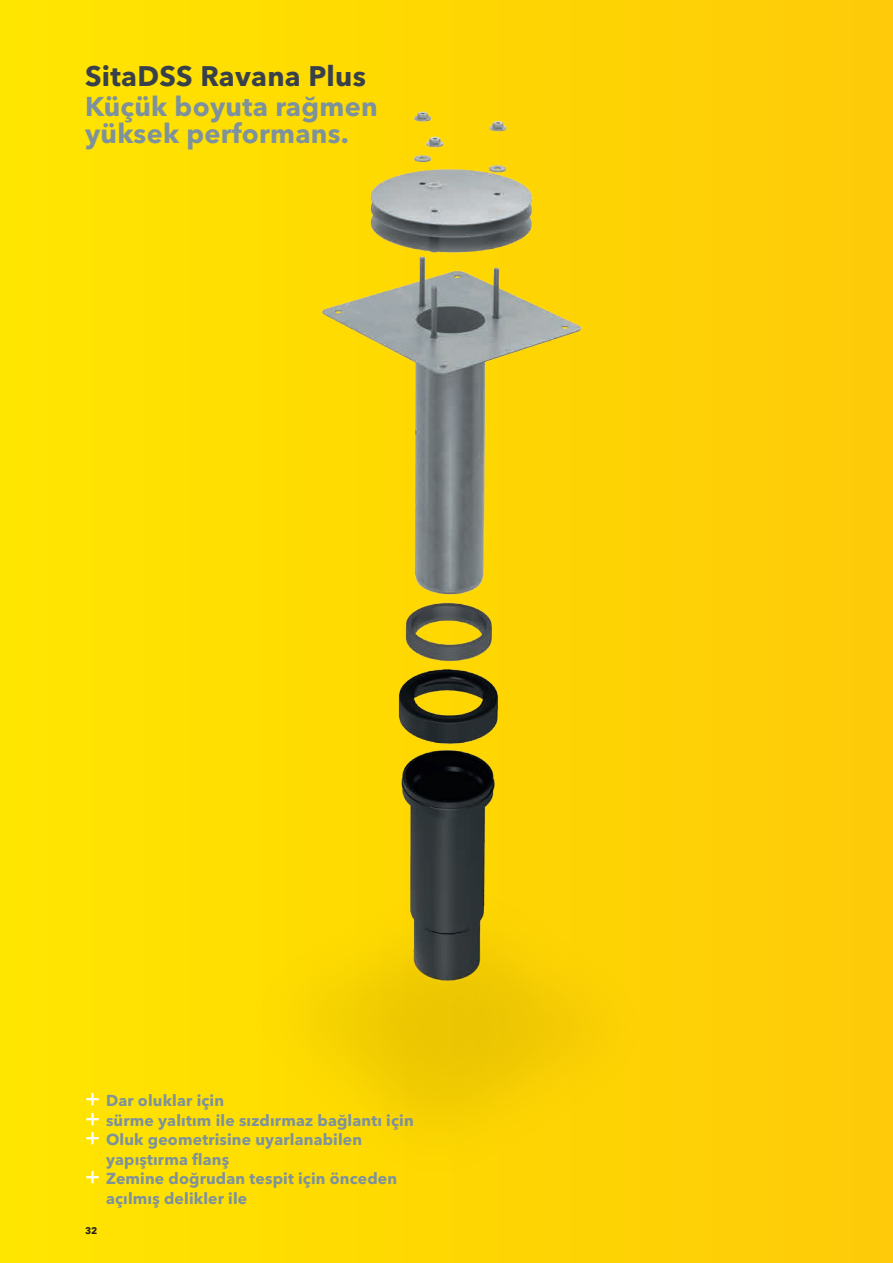
<style>
.page{position:relative;width:893px;height:1263px;background:#fff}
.page>*{position:absolute;margin:0;border:0;box-sizing:border-box;transform-origin:0 0}
.t1{font:700 28.05px "Avenir Next W1 G";letter-spacing:.01em;color:#38404a}
.t2{font:700 27px/27px "Avenir Next W1 G";letter-spacing:.01em;color:#7d929c}
.t3{font:700 15.75px "Avenir Next W1 G";letter-spacing:.01em;color:#7d929c}
.t4{font:700 9.6px "Avenir Next W1 G";color:#231f20}
.s1{font-weight:600;font-size:22.5px;color:#fff}
</style>
<div class="page">
<div style="left:0;top:0;width:893px;height:1263px;background:linear-gradient(to right,#ffe600,#feca08)"></div>
<hr style="left:892px;top:0;width:1px;height:1263px;background:#b6c6cf">
<img style="left:138px;top:95px;width:644px;height:1168px">
<h1 class="t1" style="left:85px;top:59px;width:282px">SitaDSS Ravana Plus</h1>
<h2 class="t2" style="left:85px;top:93px;width:294px">Küçük boyuta rağmen yüksek performans.</h2>
<p class="t3" style="left:85px;top:1091px;width:141px"><span class="s1">+</span> Dar oluklar için</p>
<p class="t3" style="left:85px;top:1110px;width:330px"><span class="s1">+</span> sürme yalıtım ile sızdırmaz bağlantı için</p>
<p class="t3" style="left:85px;top:1130px;width:279px"><span class="s1">+</span> Oluk geometrisine uyarlanabilen</p>
<p class="t3" style="left:106px;top:1149px;width:125px">yapıştırma flanş</p>
<p class="t3" style="left:85px;top:1169px;width:314px"><span class="s1">+</span> Zemine doğrudan tespit için önceden</p>
<p class="t3" style="left:106px;top:1188px;width:143px">açılmış delikler ile</p>
<p class="t4" style="left:85px;top:1224px;width:14px">32</p>
</div>
